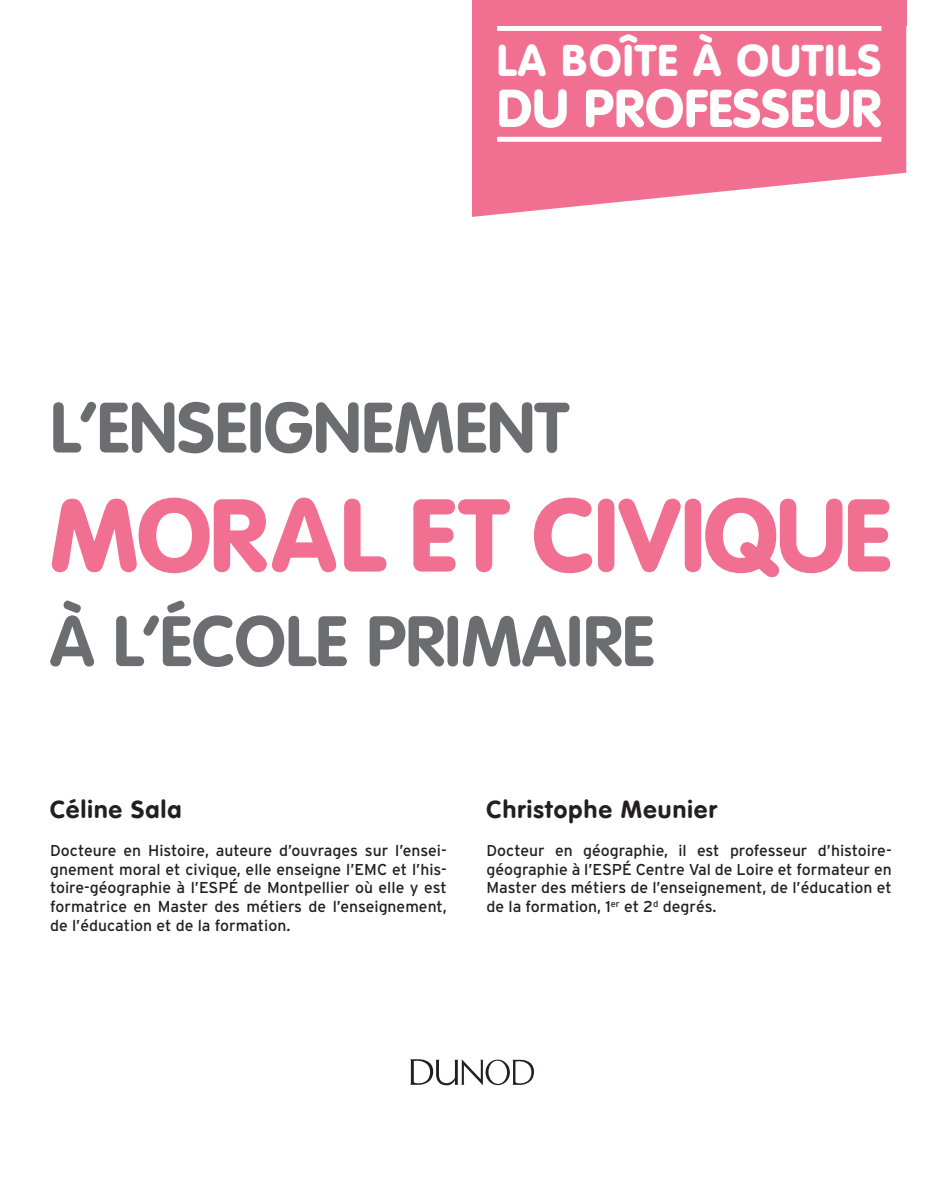
<style>
.page{position:relative;width:943px;height:1191px;background:#fff}
.page>*{position:absolute;margin:0;border:0;box-sizing:border-box;transform-origin:0 0}
.t1{font:900 101.5px "VAG Rounded Std";color:#f16f90}
.t2{font:70px "VAG Rounded Bold";color:#6c6d70}
.t3{font:900 52.5px "VAG Rounded Std";letter-spacing:.01em;color:#fff}
.t4{font:900 43.75px "VAG Rounded Std";letter-spacing:.04em;color:#fff}
.t5{font:24.5px "VAG Rounded Bold";letter-spacing:.05em;color:#231f20}
.t6{font:15.75px/18.9px "Interstate";color:#231f20;text-align:justify}
</style>
<div class="page">
<svg style="left:472px;top:26px;width:434px;height:191px;background:#f2809d"></svg>
<div style="left:472px;top:0;width:434px;height:26px;background:#f16f90"></div>
<div style="left:497px;top:26px;width:384px;height:5px;background:#fff"></div>
<div style="left:497px;top:137px;width:384px;height:5px;background:#fff"></div>
<svg style="left:410px;top:1059px;width:124px;height:26px"></svg>
<h3 class="t4" style="left:497px;top:34px;width:386px">LA BOÎTE À OUTILS</h3>
<h3 class="t3" style="left:497px;top:77px;width:386px">DU PROFESSEUR</h3>
<h2 class="t2" style="left:50px;top:387px;width:520px">L’enseignement</h2>
<h1 class="t1" style="left:50px;top:474px;width:150px">MORAL</h1>
<h1 class="t1" style="left:409px;top:474px;width:423px">ET CIVIQUE</h1>
<h2 class="t2" style="left:50px;top:600px;width:601px">À L’ÉCOLE PRIMAIRE</h2>
<h3 class="t5" style="left:50px;top:795px;width:133px">Céline Sala</h3>
<p class="t6" style="left:50px;top:840px;width:398px">Docteure en Histoire, auteure d’ouvrages sur l’ensei&shy;gnement moral et civique, elle enseigne l’EMC et l’his&shy;toire-géographie à l’ESPé de Montpellier où elle y est formatrice en Master des métiers de l’enseignement, de l’éducation et de la formation.</p>
<h3 class="t5" style="left:486px;top:795px;width:232px">Christophe Meunier</h3>
<p class="t6" style="left:486px;top:840px;width:406px">Docteur en géographie, il est professeur d’histoire&shy;géographie à l’ESPé Centre Val de Loire et formateur en Master des métiers de l’enseignement, de l’éducation et de la formation, 1<sup>er</sup> et 2<sup>d</sup> degrés.</p>
</div>
